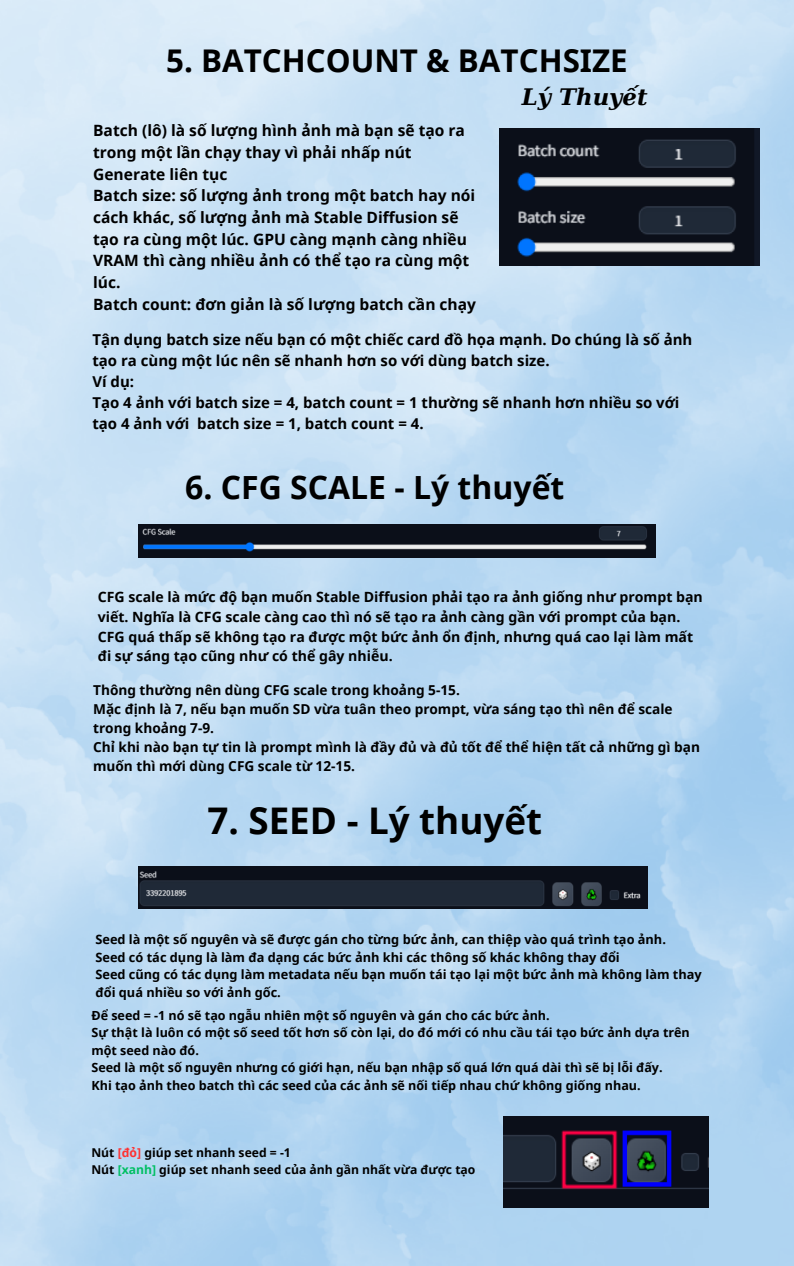
<style>
.page{position:relative;width:794px;height:1266px;background:#fff}
.page>*{position:absolute;margin:0;border:0;box-sizing:border-box;transform-origin:0 0}
.t1{font:700 36.75px "Noto Sans";color:#000}
.t2{font:700 31.95px "Noto Sans";color:#000}
.t3{font:700 31.28px "Noto Sans";color:#000}
.t4{font:italic 700 22.88px "DejaVu Serif";color:#000}
.t5{font:700 15.52px/21.6px "Noto Sans";color:#000}
.t6{font:700 14.92px/20.8px "Noto Sans";color:#000}
.t7{font:700 14.1px/19.6px "Noto Sans";color:#000}
.t8{font:700 13.65px/19px "Noto Sans";color:#000}
.t9{font:700 12.75px/17.4px "Noto Sans";color:#000}
.t10{font:700 12.52px/17.4px "Noto Sans";color:#000}
.t11{font:700 12.15px "Noto Sans";color:#000}
.s1{color:#ff3131}
.s2{color:#00bf63}
</style>
<div class="page">
<img style="left:0;top:0;width:793px;height:1266px">
<img style="left:499px;top:128px;width:260px;height:137px">
<img style="left:138px;top:524px;width:516px;height:33px">
<img style="left:138px;top:866px;width:509px;height:42px">
<img style="left:503px;top:1116px;width:205px;height:91px">
<p class="t3" style="left:166px;top:38px;width:463px">5. BATCHCOUNT &amp; BATCHSIZE</p>
<p class="t4" style="left:521px;top:83px;width:127px">Lý Thuyết</p>
<p class="t5" style="left:93px;top:120px;width:373px">Batch (lô) là số lượng hình ảnh mà bạn sẽ tạo ra trong một lần chạy thay vì phải nhấp nút<br>Generate liên tục</p>
<p class="t5" style="left:93px;top:184px;width:383px">Batch size: số lượng ảnh trong một batch hay nói cách khác, số lượng ảnh mà Stable Diffusion sẽ tạo ra cùng một lúc. GPU càng mạnh càng nhiều VRAM thì càng nhiều ảnh có thể tạo ra cùng một lúc.</p>
<p class="t5" style="left:93px;top:293px;width:384px">Batch count: đơn giản là số lượng batch cần chạy</p>
<p class="t6" style="left:92px;top:329px;width:601px">Tận dụng batch size nếu bạn có một chiếc card đồ họa mạnh. Do chúng là số ảnh tạo ra cùng một lúc nên sẽ nhanh hơn so với dùng batch size.</p>
<p class="t6" style="left:92px;top:371px;width:43px">Ví dụ:</p>
<p class="t6" style="left:92px;top:392px;width:588px">Tạo 4 ảnh với batch size = 4, batch count = 1 thường sẽ nhanh hơn nhiều so với</p>
<p class="t6" style="left:92px;top:412px;width:332px">tạo 4 ảnh với batch size = 1, batch count = 4.</p>
<p class="t2" style="left:185px;top:464px;width:380px">6. CFG SCALE - Lý thuyết</p>
<p class="t7" style="left:98px;top:587px;width:606px">CFG scale là mức độ bạn muốn Stable Diffusion phải tạo ra ảnh giống như prompt bạn viết. Nghĩa là CFG scale càng cao thì nó sẽ tạo ra ảnh càng gần với prompt của bạn.</p>
<p class="t7" style="left:98px;top:626px;width:596px">CFG quá thấp sẽ không tạo ra được một bức ảnh ổn định, nhưng quá cao lại làm mất đi sự sáng tạo cũng như có thể gây nhiễu.</p>
<p class="t8" style="left:93px;top:680px;width:368px">Thông thường nên dùng CFG scale trong khoảng 5-15.</p>
<p class="t8" style="left:93px;top:699px;width:580px">Mặc định là 7, nếu bạn muốn SD vừa tuân theo prompt, vừa sáng tạo thì nên để scale trong khoảng 7-9.</p>
<p class="t8" style="left:93px;top:737px;width:608px">Chỉ khi nào bạn tự tin là prompt mình là đầy đủ và đủ tốt để thể hiện tất cả những gì bạn muốn thì mới dùng CFG scale từ 12-15.</p>
<p class="t1" style="left:207px;top:794px;width:336px">7. SEED - Lý thuyết</p>
<p class="t9" style="left:95px;top:931px;width:571px">Seed là một số nguyên và sẽ được gán cho từng bức ảnh, can thiệp vào quá trình tạo ảnh.</p>
<p class="t9" style="left:95px;top:948px;width:525px">Seed có tác dụng là làm đa dạng các bức ảnh khi các thông số khác không thay đổi</p>
<p class="t9" style="left:95px;top:965px;width:607px">Seed cũng có tác dụng làm metadata nếu bạn muốn tái tạo lại một bức ảnh mà không làm thay đổi quá nhiều so với ảnh gốc.</p>
<p class="t10" style="left:91px;top:1006px;width:459px">Để seed = -1 nó sẽ tạo ngẫu nhiên một số nguyên và gán cho các bức ảnh.</p>
<p class="t10" style="left:91px;top:1023px;width:599px">Sự thật là luôn có một số seed tốt hơn số còn lại, do đó mới có nhu cầu tái tạo bức ảnh dựa trên một seed nào đó.</p>
<p class="t10" style="left:91px;top:1058px;width:572px">Seed là một số nguyên nhưng có giới hạn, nếu bạn nhập số quá lớn quá dài thì sẽ bị lỗi đấy.</p>
<p class="t10" style="left:91px;top:1076px;width:550px">Khi tạo ảnh theo batch thì các seed của các ảnh sẽ nối tiếp nhau chứ không giống nhau.</p>
<p class="t11" style="left:91px;top:1144px;width:201px">Nút <span class="s1">[đỏ]</span> giúp set nhanh seed = -1</p>
<p class="t11" style="left:91px;top:1161px;width:385px">Nút <span class="s2">[xanh]</span> giúp set nhanh seed của ảnh gần nhất vừa được tạo</p>
</div>
